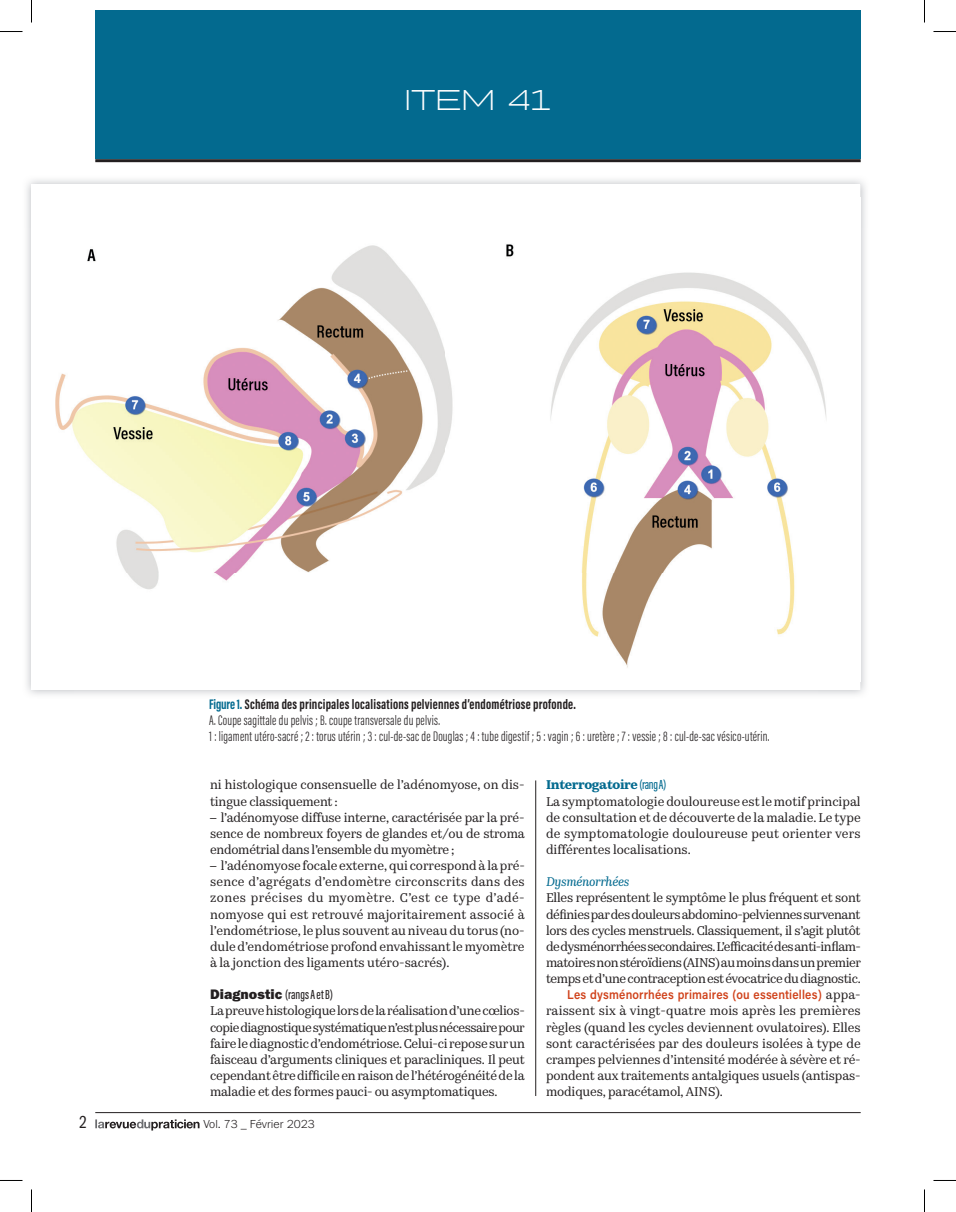
<style>
.page{position:relative;width:956px;height:1212px;background:#fff}
.page>*{position:absolute;margin:0;border:0;box-sizing:border-box;transform-origin:0 0}
.t1{font:300 28.5px "Halogen";color:#fff}
.t2{font:18px "Franklin Gothic URW Com Boo";color:#231f20}
.t3{font:300 14.25px/15.8px "Acumin Pro Extra Cond";letter-spacing:.015em;color:#231f20}
.t4{font:500 13.5px "Acumin Pro Extra Cond";color:#231f20}
.t5{font:12.75px/16.2px "Kazimir Text";color:#231f20;text-align:justify}
.t6{font:600 12.75px "Acumin Pro";letter-spacing:.015em;color:#d0431c;scale:.9 1}
.t7{font:italic 12.75px "Kazimir Text";letter-spacing:-.025em;color:#036a8f}
.t8{font:300 12px "Franklin Gothic URW";color:#231f20}
.s1{font-weight:700;color:#036a8f}
.s2{font-weight:700}
.s3{font-family:"Helvetica Neue";font-weight:300}
.s4{font-family:"Franklin Gothic URW Hea";font-weight:400;font-size:14.25px}
.s5{font-family:"Acumin Pro Extra Cond";font-weight:500;font-size:13.5px;color:#036a8f}
.s6{font-family:"Kazimir Text";font-weight:400;color:#231f20}
</style>
<div class="page">
<div style="left:95px;top:10px;width:766px;height:149px;background:#036a8f"></div>
<hr style="left:95px;top:159px;width:766px;height:3px;background:#231f20">
<svg style="left:95px;top:1119px;width:105px;height:11px"></svg>
<hr style="left:95px;top:1111px;width:766px;height:1px;background:#231f20">
<hr style="left:535px;top:780px;width:1px;height:315px;background:#231f20">
<img style="left:55px;top:244px;width:772px;height:424px">
<svg style="left:0;top:31px;width:22px;height:1px"></svg>
<svg style="left:933px;top:31px;width:23px;height:1px"></svg>
<svg style="left:31px;top:0;width:1px;height:22px"></svg>
<svg style="left:31px;top:1189px;width:1px;height:22px"></svg>
<svg style="left:924px;top:0;width:1px;height:22px"></svg>
<svg style="left:924px;top:1189px;width:1px;height:22px"></svg>
<h1 class="t1" style="left:405px;top:82px;width:148px">ITEM 41</h1>
<p class="t3" style="left:209px;top:696px;width:562px"><span class="s1">Figure 1.</span> <span class="s2">Schéma des principales localisations pelviennes d’endométriose profonde.<br></span>A. Coupe sagittale du pelvis ; B. coupe transversale du pelvis.<br>1 : ligament utéro-sacré ; 2 : torus utérin ; 3 : cul-de-sac de Douglas ; 4 : tube digestif ; 5 : vagin ; 6 : uretère ; 7 : vessie ; 8 : cul-de-sac vésico-utérin.</p>
<p class="t5" style="left:210px;top:775px;width:316px">ni histologique consensuelle de l’adénomyose, on dis&shy;tingue classiquement :</p>
<p class="t5" style="left:210px;top:808px;width:316px"><span class="s3">–</span> l’adénomyose diffuse interne, caractérisée par la pré&shy;sence de nombreux foyers de glandes et/ou de stroma endométrial dans l’ensemble du myomètre ;</p>
<p class="t5" style="left:210px;top:856px;width:316px"><span class="s3">–</span> l’adénomyose focale externe, qui correspond à la pré&shy;sence d’agrégats d’endomètre circonscrits dans des zones précises du myomètre. C’est ce type d’adé&shy;nomyose qui est retrouvé majoritairement associé à l’endométriose, le plus souvent au niveau du torus (no&shy;dule d’endométriose profond envahissant le myomètre à la jonction des ligaments utéro-sacrés).</p>
<p class="t4" style="left:210px;top:986px;width:125px"><span class="s4">Diagnostic</span> (rangs A et B)</p>
<p class="t5" style="left:210px;top:1001px;width:316px">La preuve histologique lors de la réalisation d’une cœlios&shy;copie diagnostique systématique n’est plus nécessaire pour faire le diagnostic d’endométriose. Celui-ci repose sur un faisceau d’arguments cliniques et paracliniques. Il peut cependant être difficile en raison de l’hétérogénéité de la maladie et des formes pauci- ou asymptomatiques.</p>
<h2 class="t2" style="left:79px;top:1109px;width:9px">2</h2>
<p class="t8" style="left:203px;top:1116px;width:113px">Vol. 73 _ Février 2023</p>
<p class="t5" style="left:546px;top:776px;width:316px;text-align:left"><span class="s1">Interrogatoire</span> <span class="s5">(rang A)<br></span>La symptomatologie douloureuse est le motif principal de consultation et de découverte de la maladie. Le type de symptomatologie douloureuse peut orienter vers différentes localisations.</p>
<p class="t7" style="left:546px;top:872px;width:85px">Dysménorrhées</p>
<p class="t5" style="left:546px;top:888px;width:317px">Elles représentent le symptôme le plus fréquent et sont définies par des douleurs abdomino-pelviennes survenant lors des cycles menstruels. Classiquement, il s’agit plutôt de dysménorrhées secondaires. L’efficacité des anti-inflam&shy;matoires non stéroïdiens (AINS) au moins dans un premier temps et d’une contraception est évocatrice du diagnostic.</p>
<p class="t6" style="left:567px;top:985px;width:327px">Les dysménorrhées primaires (ou essentielles) <span class="s6">appa-</span></p>
<p class="t5" style="left:546px;top:1001px;width:316px">raissent six à vingt-quatre mois après les premières règles (quand les cycles deviennent ovulatoires). Elles sont caractérisées par des douleurs isolées à type de crampes pelviennes d’intensité modérée à sévère et ré&shy;pondent aux traitements antalgiques usuels (antispas&shy;modiques, paracétamol, AINS).</p>
</div>
